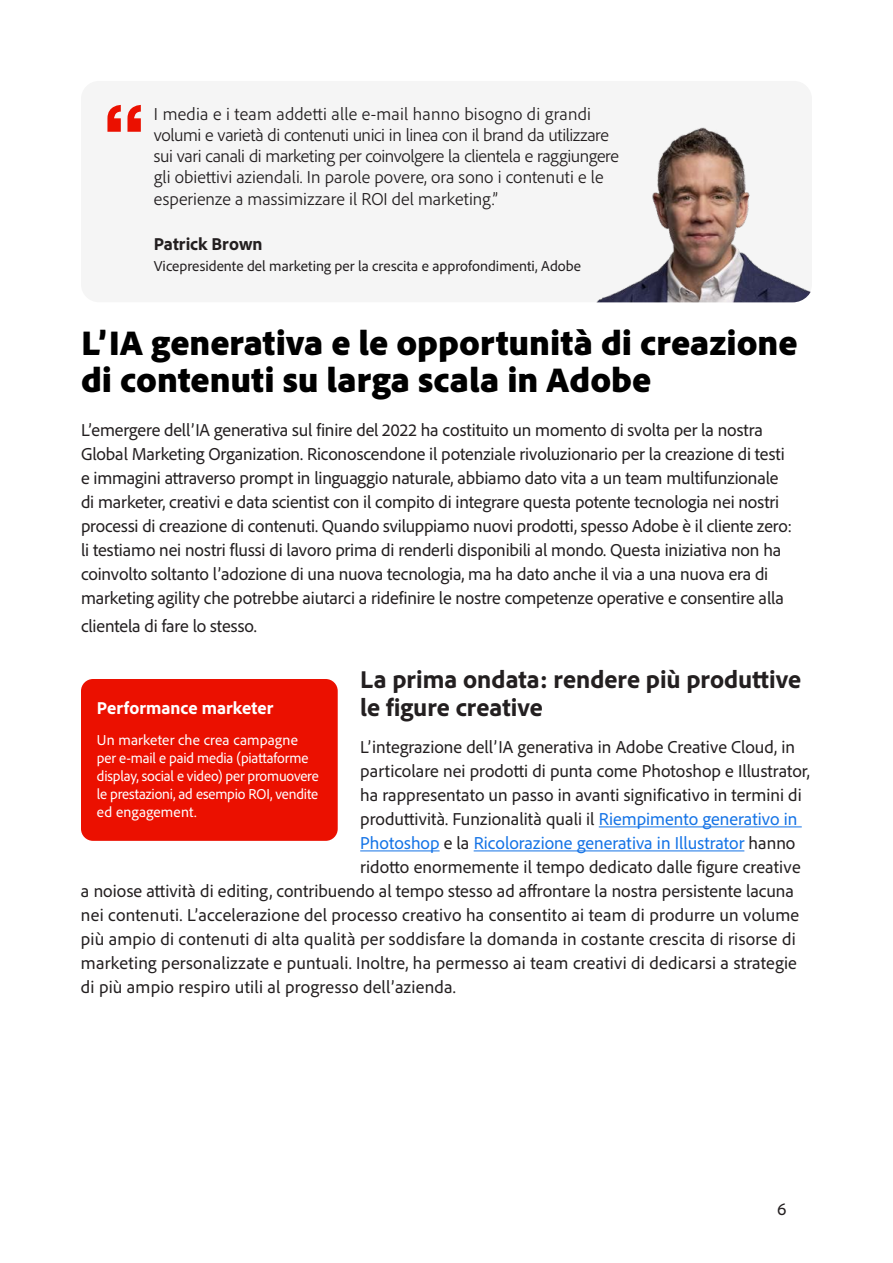
<style>
.page{position:relative;width:893px;height:1263px;background:#fff}
.page>*{position:absolute;margin:0;border:0;box-sizing:border-box;transform-origin:0 0}
.t1{font:900 36px/37.5px "Adobe Clean";color:#000}
.t2{font:800 25.5px/28px "Adobe Clean";color:#231f20}
.t3{font:18px/24px "Adobe Clean";color:#231f20}
.t4{font:300 18px/21.5px "Adobe Clean";color:#231f20}
.t5{font:18px "Adobe Clean";color:#1473e6}
.t6{font:800 18px "Adobe Clean";color:#fff}
.t7{font:800 18px "Adobe Clean";letter-spacing:.005em;color:#231f20}
.t8{font:15px/18px "Adobe Clean";letter-spacing:-.005em;color:#fff}
.t9{font:15px "Adobe Clean";color:#231f20}
.s1{color:#1473e6}
.s2{color:#231f20}
</style>
<div class="page">
<hr style="left:599px;top:826px;width:203px;height:1px;background:#1473e6">
<hr style="left:360px;top:850px;width:80px;height:1px;background:#1473e6">
<hr style="left:474px;top:850px;width:270px;height:1px;background:#1473e6">
<div style="left:81px;top:679px;width:257px;height:162px;background:#eb1000;border-radius:12px"></div>
<div style="left:81px;top:81px;width:731px;height:221px;background:#f5f5f5;border-radius:18px"></div>
<svg style="left:107px;top:105px;width:34px;height:27px"></svg>
<img style="left:597px;top:127px;width:214px;height:175px">
<p class="t4" style="left:154px;top:102px;width:466px">I media e i team addetti alle e-mail hanno bisogno di grandi volumi e varietà di contenuti unici in linea con il brand da utilizzare sui vari canali di marketing per coinvolgere la clientela e raggiungere gli obiettivi aziendali. In parole povere, ora sono i contenuti e le esperienze a massimizzare il ROI del marketing.”</p>
<p class="t7" style="left:154px;top:232px;width:110px">Patrick Brown</p>
<p class="t9" style="left:154px;top:256px;width:429px">Vicepresidente del marketing per la crescita e approfondimenti, Adobe</p>
<h1 class="t1" style="left:81px;top:322px;width:718px">L’IA generativa e le opportunità di creazione di contenuti su larga scala in Adobe</h1>
<p class="t3" style="left:81px;top:418px;width:712px">L’emergere dell’IA generativa sul finire del 2022 ha costituito un momento di svolta per la nostra Global Marketing Organization. Riconoscendone il potenziale rivoluzionario per la creazione di testi e immagini attraverso prompt in linguaggio naturale, abbiamo dato vita a un team multifunzionale di marketer, creativi e data scientist con il compito di integrare questa potente tecnologia nei nostri processi di creazione di contenuti. Quando sviluppiamo nuovi prodotti, spesso Adobe è il cliente zero: li testiamo nei nostri flussi di lavoro prima di renderli disponibili al mondo. Questa iniziativa non ha coinvolto soltanto l’adozione di una nuova tecnologia, ma ha dato anche il via a una nuova era di marketing agility che potrebbe aiutarci a ridefinire le nostre competenze operative e consentire alla</p>
<p class="t3" style="left:81px;top:614px;width:177px">clientela di fare lo stesso.</p>
<h2 class="t2" style="left:360px;top:664px;width:443px">La prima ondata: rendere più produttive le figure creative</h2>
<p class="t3" style="left:360px;top:734px;width:436px">L’integrazione dell’IA generativa in Adobe Creative Cloud, in</p>
<p class="t3" style="left:360px;top:758px;width:451px">particolare nei prodotti di punta come Photoshop e Illustrator,</p>
<p class="t3" style="left:360px;top:782px;width:443px">ha rappresentato un passo in avanti significativo in termini di</p>
<p class="t3" style="left:360px;top:806px;width:439px">produttività. Funzionalità quali il <span class="s1">Riempimento generativo in</span></p>
<p class="t5" style="left:360px;top:831px;width:437px">Photoshop <span class="s2">e la</span> Ricolorazione generativa in Illustrator <span class="s2">hanno</span></p>
<p class="t3" style="left:360px;top:854px;width:442px">ridotto enormemente il tempo dedicato dalle figure creative</p>
<p class="t3" style="left:81px;top:878px;width:714px">a noiose attività di editing, contribuendo al tempo stesso ad affrontare la nostra persistente lacuna</p>
<p class="t3" style="left:81px;top:902px;width:720px">nei contenuti. L’accelerazione del processo creativo ha consentito ai team di produrre un volume</p>
<p class="t3" style="left:81px;top:926px;width:716px">più ampio di contenuti di alta qualità per soddisfare la domanda in costante crescita di risorse di</p>
<p class="t3" style="left:81px;top:950px;width:717px">marketing personalizzate e puntuali. Inoltre, ha permesso ai team creativi di dedicarsi a strategie</p>
<p class="t3" style="left:81px;top:974px;width:376px">di più ampio respiro utili al progresso dell’azienda.</p>
<p class="t6" style="left:97px;top:696px;width:178px">Performance marketer</p>
<p class="t8" style="left:97px;top:731px;width:223px">Un marketer che crea campagne per e-mail e paid media (piattaforme display, social e video) per promuovere le prestazioni, ad esempio ROI, vendite ed engagement.</p>
<p class="t3" style="left:777px;top:1196px;width:11px">6</p>
</div>
